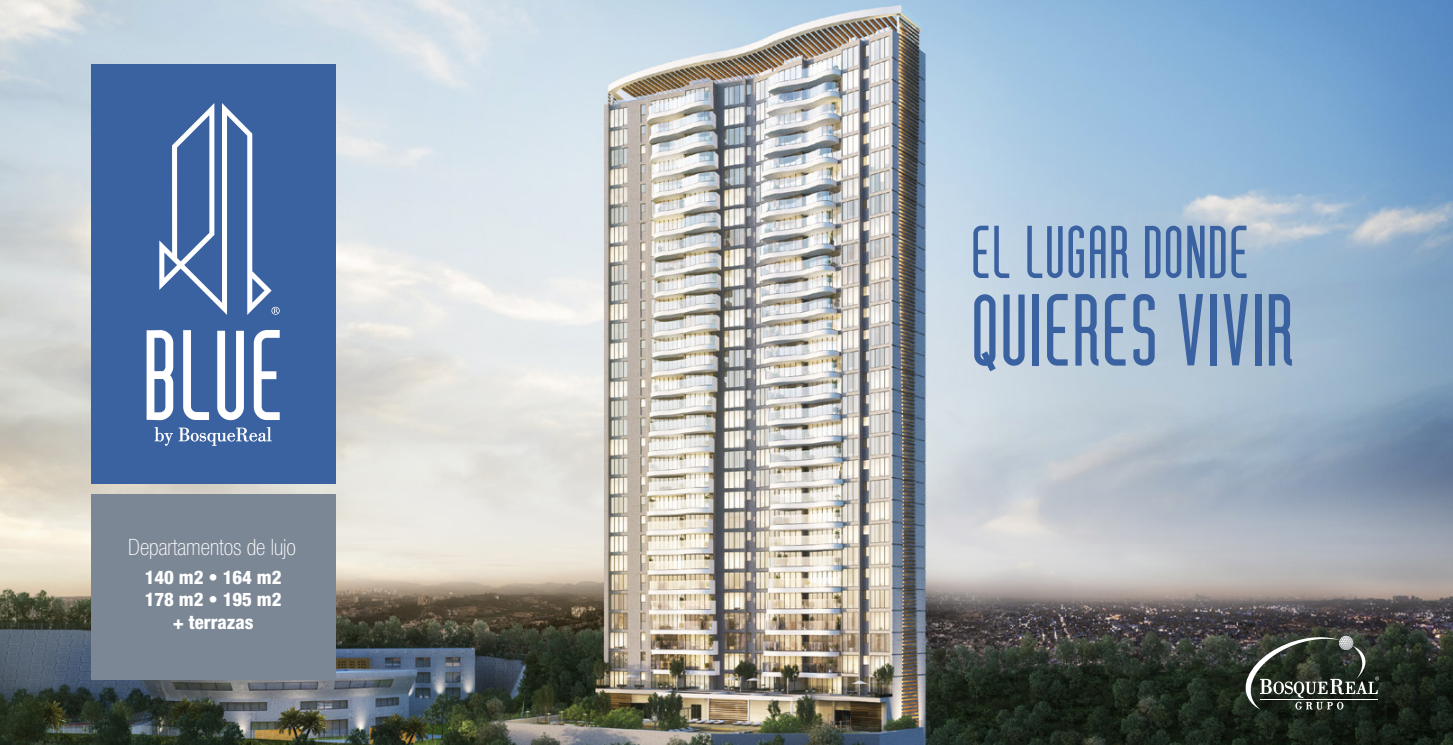
<style>
.page{position:relative;width:1453px;height:745px;background:#fff}
.page>*{position:absolute;margin:0;border:0;box-sizing:border-box;transform-origin:0 0}
.t1{font:125px "CF Craig Robinson";letter-spacing:.025em;color:#3a61a0}
.t2{font:91.25px "CF Craig Robinson";letter-spacing:.025em;color:#3a61a0}
.t3{font:100 condensed 22.5px "Helvetica Neue";color:#fff}
.t4{font:800 condensed 18.75px/22.5px "Helvetica Neue";color:#fff;text-align:center}
</style>
<div class="page">
<img style="left:0;top:0;width:1453px;height:744px">
<div style="left:91px;top:65px;width:244px;height:418px;background:#3a61a0"></div>
<div style="left:91px;top:494px;width:244px;height:185px;background:#7c8796"></div>
<svg style="left:147px;top:330px;width:26px;height:90px"></svg>
<svg style="left:183px;top:330px;width:26px;height:90px"></svg>
<svg style="left:217px;top:330px;width:27px;height:90px"></svg>
<svg style="left:254px;top:330px;width:26px;height:90px"></svg>
<svg style="left:155px;top:427px;width:18px;height:18px"></svg>
<svg style="left:179px;top:427px;width:93px;height:18px"></svg>
<svg style="left:159px;top:103px;width:121px;height:212px"></svg>
<svg style="left:1245px;top:635px;width:134px;height:74px;background:#464d45"></svg>
<p class="t3" style="left:128px;top:534px;width:169px">Departamentos de lujo</p>
<p class="t4" style="left:145px;top:565px;width:138px">140 m2 • 164 m2<br>178 m2 • 195 m2 + terrazas</p>
<h2 class="t2" style="left:972px;top:206px;width:278px">EL LUGAR DONDE</h2>
<h1 class="t1" style="left:972px;top:266px;width:323px">QUIERES VIVIR</h1>
</div>
